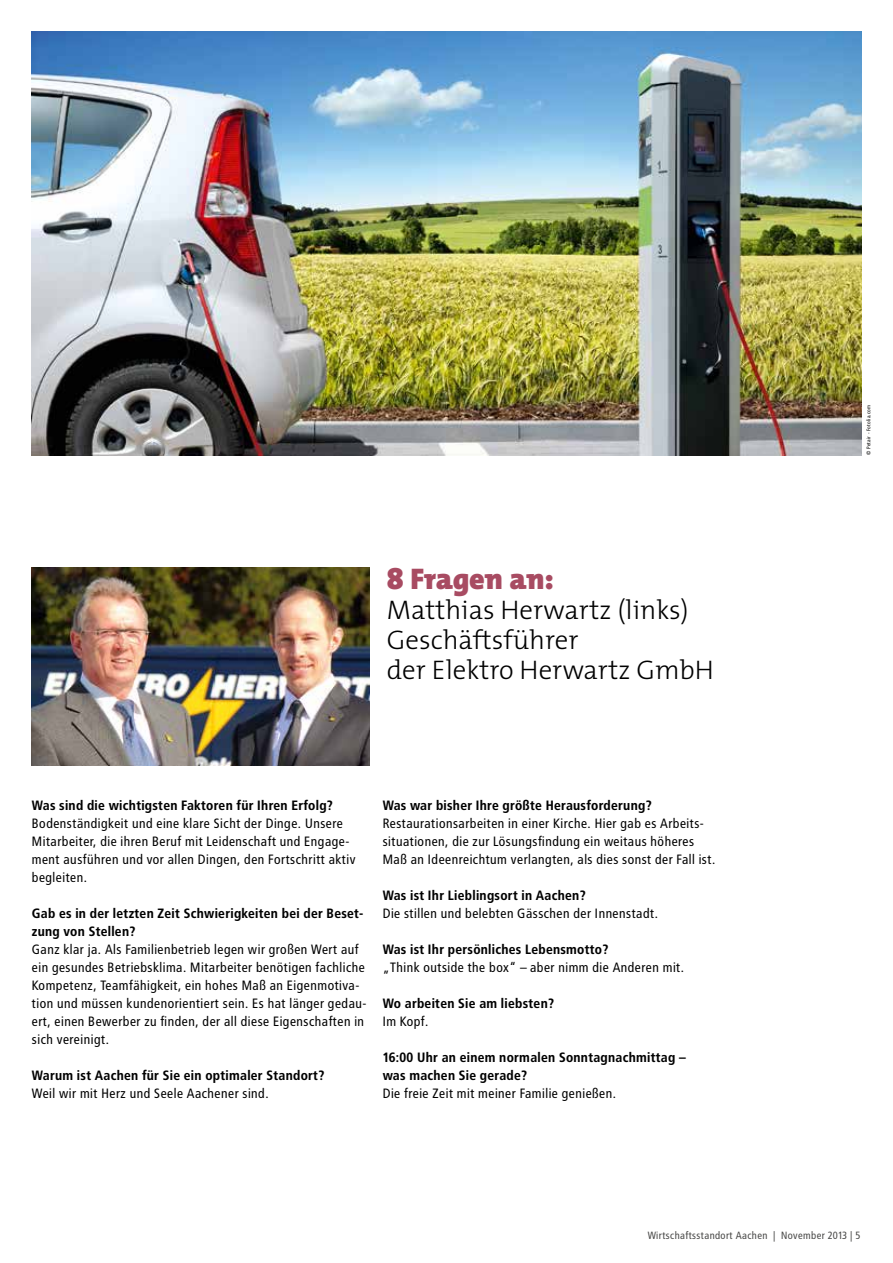
<style>
.page{position:relative;width:893px;height:1263px;background:#fff}
.page>*{position:absolute;margin:0;border:0;box-sizing:border-box;transform-origin:0 0}
.t1{font:900 30px "The Mix";color:#a84b62}
.t2{font:300 27px/30px "The Mix";color:#000}
.t3{font:13.5px/18px "Transit";color:#000}
.t4{font:700 13.5px/18px "Transit";color:#000}
.t5{font:10.5px "Transit";color:#484847}
.t6{font:5.4px "Transit";letter-spacing:.01em;color:#000}
</style>
<div class="page">
<img style="left:32px;top:568px;width:338px;height:197px">
<img style="left:32px;top:32px;width:829px;height:423px">
<h1 class="t1" style="left:387px;top:554px;width:168px">8 Fragen an:</h1>
<h2 class="t2" style="left:387px;top:594px;width:328px">Matthias Herwartz (links)<br>Geschäftsführer<br>der Elektro Herwartz GmbH</h2>
<p class="t4" style="left:32px;top:796px;width:303px">Was sind die wichtigsten Faktoren für Ihren Erfolg?</p>
<p class="t3" style="left:32px;top:814px;width:326px">Bodenständigkeit und eine klare Sicht der Dinge. Unsere Mitarbeiter, die ihren Beruf mit Leidenschaft und Engage&shy;ment ausführen und vor allen Dingen, den Fortschritt aktiv begleiten.</p>
<p class="t4" style="left:32px;top:904px;width:333px">Gab es in der letzten Zeit Schwierigkeiten bei der Beset&shy;zung von Stellen?</p>
<p class="t3" style="left:32px;top:940px;width:337px">Ganz klar ja. Als Familienbetrieb legen wir großen Wert auf ein gesundes Betriebsklima. Mitarbeiter benötigen fachliche Kompetenz, Teamfähigkeit, ein hohes Maß an Eigenmotiva&shy;tion und müssen kundenorientiert sein. Es hat länger gedau&shy;ert, einen Bewerber zu finden, der all diese Eigenschaften in sich vereinigt.</p>
<p class="t4" style="left:32px;top:1066px;width:294px">Warum ist Aachen für Sie ein optimaler Standort?</p>
<p class="t3" style="left:32px;top:1084px;width:239px">Weil wir mit Herz und Seele Aachener sind.</p>
<p class="t4" style="left:383px;top:796px;width:271px">Was war bisher Ihre größte Herausforderung?</p>
<p class="t3" style="left:383px;top:814px;width:335px">Restaurationsarbeiten in einer Kirche. Hier gab es Arbeits&shy;situationen, die zur Lösungsfindung ein weitaus höheres<br>Maß an Ideenreichtum verlangten, als dies sonst der Fall ist.</p>
<p class="t4" style="left:383px;top:886px;width:205px">Was ist Ihr Lieblingsort in Aachen?</p>
<p class="t3" style="left:383px;top:904px;width:277px">Die stillen und belebten Gässchen der Innenstadt.</p>
<p class="t4" style="left:383px;top:940px;width:228px">Was ist Ihr persönliches Lebensmotto?</p>
<p class="t3" style="left:383px;top:958px;width:303px">„Think outside the box“ – aber nimm die Anderen mit.</p>
<p class="t4" style="left:383px;top:994px;width:173px">Wo arbeiten Sie am liebsten?</p>
<p class="t3" style="left:383px;top:1012px;width:48px">Im Kopf.</p>
<p class="t4" style="left:383px;top:1048px;width:305px">16:00 Uhr an einem normalen Sonntagnachmittag – was machen Sie gerade?</p>
<p class="t3" style="left:383px;top:1084px;width:235px">Die freie Zeit mit meiner Familie genießen.</p>
<p class="t6" style="left:865px;top:455px;width:52px;rotate:-90deg">© Petair - Fotolia.com</p>
<p class="t5" style="left:648px;top:1229px;width:215px">Wirtschaftsstandort Aachen | November 2013 | 5</p>
</div>
